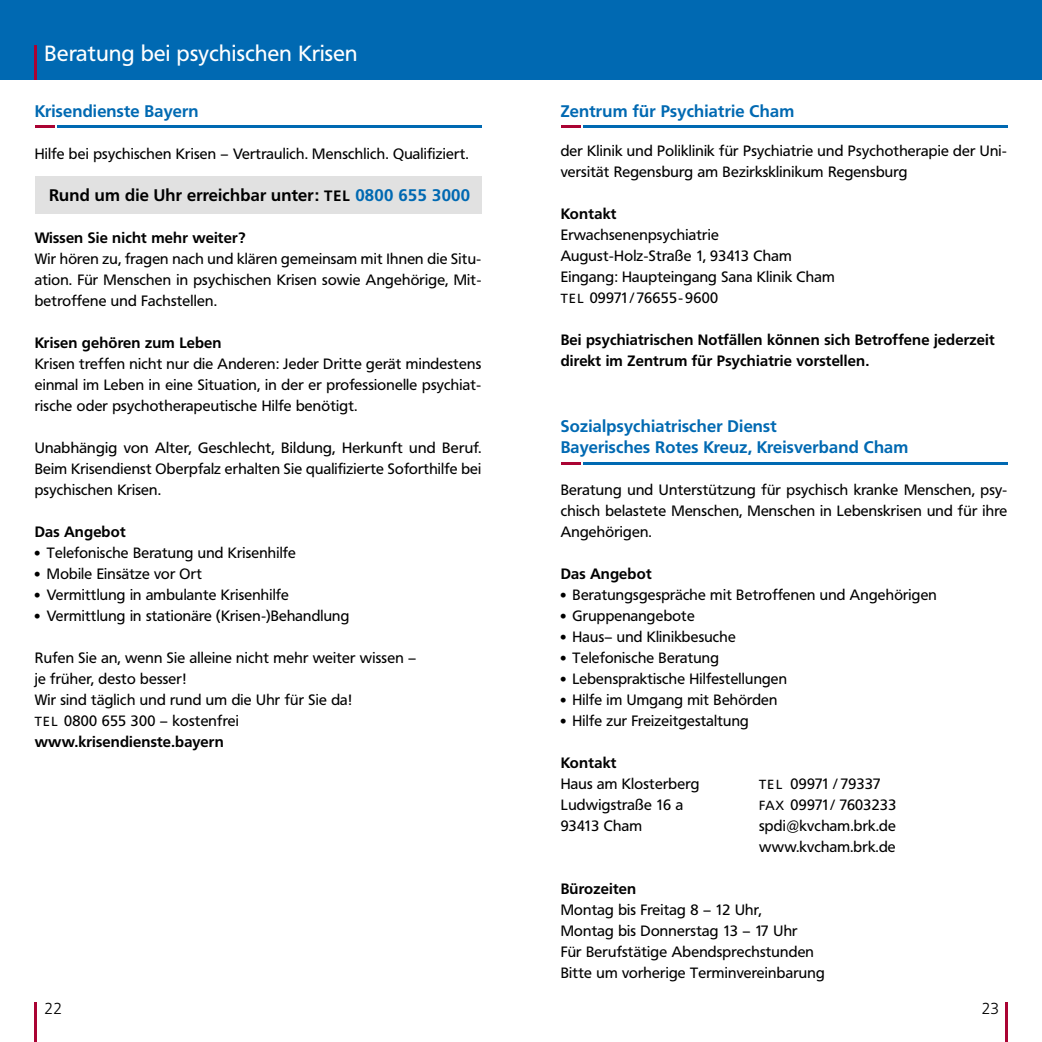
<style>
.page{position:relative;width:1042px;height:1042px;background:#fff}
.page>*{position:absolute;margin:0;border:0;box-sizing:border-box;transform-origin:0 0}
.t1{font:21.88px "Frutiger BQ";letter-spacing:.015em;color:#fff}
.t2{font:700 16.62px/21px "Frutiger BQ";letter-spacing:.015em;color:#0069b2}
.t3{font:700 16.62px "Frutiger BQ";letter-spacing:.015em;color:#000}
.t4{font:300 15.75px "Frutiger BQ";color:#000}
.t5{font:14.88px/21px "Frutiger BQ";letter-spacing:.015em;color:#000}
.t6{font:700 14.88px/21px "Frutiger BQ";letter-spacing:.015em;color:#000}
.s1{font-size:14.88px}
.s2{color:#0069b2}
.s3{font-family:"Frutiger LT Pro";font-size:14px}
.s4{font-size:13.12px}
.s5{font-weight:700}
</style>
<div class="page">
<hr style="left:1005px;top:1002px;width:2px;height:40px;background:#aa0333">
<div style="left:0;top:0;width:1042px;height:79px;background:#0069b2"></div>
<hr style="left:35px;top:1002px;width:2px;height:40px;background:#aa0333">
<hr style="left:35px;top:45px;width:2px;height:34px;background:#aa0333">
<hr style="left:583px;top:125px;width:424px;height:3px;background:#0069b2">
<hr style="left:561px;top:125px;width:19px;height:3px;background:#aa0333">
<hr style="left:583px;top:462px;width:424px;height:2px;background:#0069b2">
<svg style="left:561px;top:462px;width:19px;height:2px"></svg>
<div style="left:35px;top:176px;width:446px;height:37px;background:#e1e1e1"></div>
<hr style="left:57px;top:125px;width:424px;height:3px;background:#0069b2">
<hr style="left:35px;top:125px;width:20px;height:3px;background:#aa0333">
<h1 class="t1" style="left:45px;top:40px;width:314px">Beratung bei psychischen Krisen</h1>
<p class="t2" style="left:35px;top:101px;width:165px">Krisendienste Bayern</p>
<p class="t5" style="left:35px;top:144px;width:435px">Hilfe bei psychischen Krisen – Vertraulich. Menschlich. Qualifiziert.</p>
<p class="t3" style="left:49px;top:185px;width:423px">Rund um die Uhr erreichbar unter: <span class="s1">TEL</span> <span class="s2">0800 655 3000</span></p>
<p class="t6" style="left:35px;top:228px;width:212px">Wissen Sie nicht mehr weiter?</p>
<p class="t5" style="left:35px;top:249px;width:448px;text-align:justify">Wir hören zu, fragen nach und klären gemeinsam mit Ihnen die Situ&shy;ation. Für Menschen in psychischen Krisen sowie Angehörige, Mit&shy;betroffene und Fachstellen.</p>
<p class="t6" style="left:35px;top:333px;width:188px">Krisen gehören zum Leben</p>
<p class="t5" style="left:35px;top:354px;width:448px;text-align:justify">Krisen treffen nicht nur die Anderen: Jeder Dritte gerät mindestens einmal im Leben in eine Situation, in der er professionelle psychiat&shy;rische oder psychotherapeutische Hilfe benötigt.</p>
<p class="t5" style="left:35px;top:438px;width:448px;text-align:justify">Unabhängig von Alter, Geschlecht, Bildung, Herkunft und Beruf.<br>Beim Krisendienst Oberpfalz erhalten Sie qualifizierte Soforthilfe bei psychischen Krisen.</p>
<p class="t6" style="left:35px;top:522px;width:92px">Das Angebot</p>
<p class="t5" style="left:34px;top:543px;width:263px"><span class="s3">•</span> Telefonische Beratung und Krisenhilfe</p>
<p class="t5" style="left:34px;top:564px;width:170px"><span class="s3">•</span> Mobile Einsätze vor Ort</p>
<p class="t5" style="left:34px;top:585px;width:256px"><span class="s3">•</span> Vermittlung in ambulante Krisenhilfe</p>
<p class="t5" style="left:34px;top:606px;width:317px"><span class="s3">•</span> Vermittlung in stationäre (Krisen-)Behandlung</p>
<p class="t5" style="left:35px;top:648px;width:383px">Rufen Sie an, wenn Sie alleine nicht mehr weiter wissen – je früher, desto besser!<br>Wir sind täglich und rund um die Uhr für Sie da!<br><span class="s4">TEL</span> 0800 655 300 – kostenfrei <span class="s5">www.krisendienste.bayern</span></p>
<p class="t4" style="left:45px;top:999px;width:19px">22</p>
<p class="t2" style="left:561px;top:101px;width:235px">Zentrum für Psychiatrie Cham</p>
<p class="t5" style="left:561px;top:140px;width:448px">der Klinik und Poliklinik für Psychiatrie und Psychotherapie der Uni&shy;versität Regensburg am Bezirksklinikum Regensburg</p>
<p class="t6" style="left:561px;top:203px;width:57px">Kontakt</p>
<p class="t5" style="left:561px;top:224px;width:276px">Erwachsenenpsychiatrie<br>August-Holz-Straße 1, 93413 Cham<br>Eingang: Haupteingang Sana Klinik Cham<br><span class="s4">TEL</span> 09971/76655-9600</p>
<p class="t6" style="left:561px;top:329px;width:435px">Bei psychiatrischen Notfällen können sich Betroffene jederzeit direkt im Zentrum für Psychiatrie vorstellen.</p>
<p class="t2" style="left:561px;top:416px;width:349px">Sozialpsychiatrischer Dienst<br>Bayerisches Rotes Kreuz, Kreisverband Cham</p>
<p class="t5" style="left:561px;top:480px;width:448px;text-align:justify">Beratung und Unterstützung für psychisch kranke Menschen, psy&shy;chisch belastete Menschen, Menschen in Lebenskrisen und für ihre Angehörigen.</p>
<p class="t6" style="left:561px;top:564px;width:92px">Das Angebot</p>
<p class="t5" style="left:560px;top:585px;width:379px"><span class="s3">•</span> Beratungsgespräche mit Betroffenen und Angehörigen</p>
<p class="t5" style="left:560px;top:606px;width:136px"><span class="s3">•</span> Gruppenangebote</p>
<p class="t5" style="left:560px;top:627px;width:177px"><span class="s3">•</span> Haus– und Klinikbesuche</p>
<p class="t5" style="left:560px;top:648px;width:161px"><span class="s3">•</span> Telefonische Beratung</p>
<p class="t5" style="left:560px;top:669px;width:229px"><span class="s3">•</span> Lebenspraktische Hilfestellungen</p>
<p class="t5" style="left:560px;top:690px;width:219px"><span class="s3">•</span> Hilfe im Umgang mit Behörden</p>
<p class="t5" style="left:560px;top:711px;width:191px"><span class="s3">•</span> Hilfe zur Freizeitgestaltung</p>
<p class="t6" style="left:561px;top:753px;width:57px">Kontakt</p>
<p class="t5" style="left:561px;top:774px;width:140px">Haus am Klosterberg</p>
<p class="t5" style="left:759px;top:774px;width:123px"><span class="s4">TEL</span> 09971 / 79337</p>
<p class="t5" style="left:561px;top:795px;width:124px">Ludwigstraße 16 a</p>
<p class="t5" style="left:759px;top:795px;width:139px"><span class="s4">FAX</span> 09971/ 7603233</p>
<p class="t5" style="left:561px;top:816px;width:83px">93413 Cham</p>
<p class="t5" style="left:759px;top:816px;width:138px">spdi@kvcham.brk.de www.kvcham.brk.de</p>
<p class="t6" style="left:561px;top:879px;width:77px">Bürozeiten</p>
<p class="t5" style="left:561px;top:900px;width:265px">Montag bis Freitag 8 – 12 Uhr,<br>Montag bis Donnerstag 13 – 17 Uhr<br>Für Berufstätige Abendsprechstunden Bitte um vorherige Terminvereinbarung</p>
<p class="t4" style="left:982px;top:999px;width:19px">23</p>
</div>
